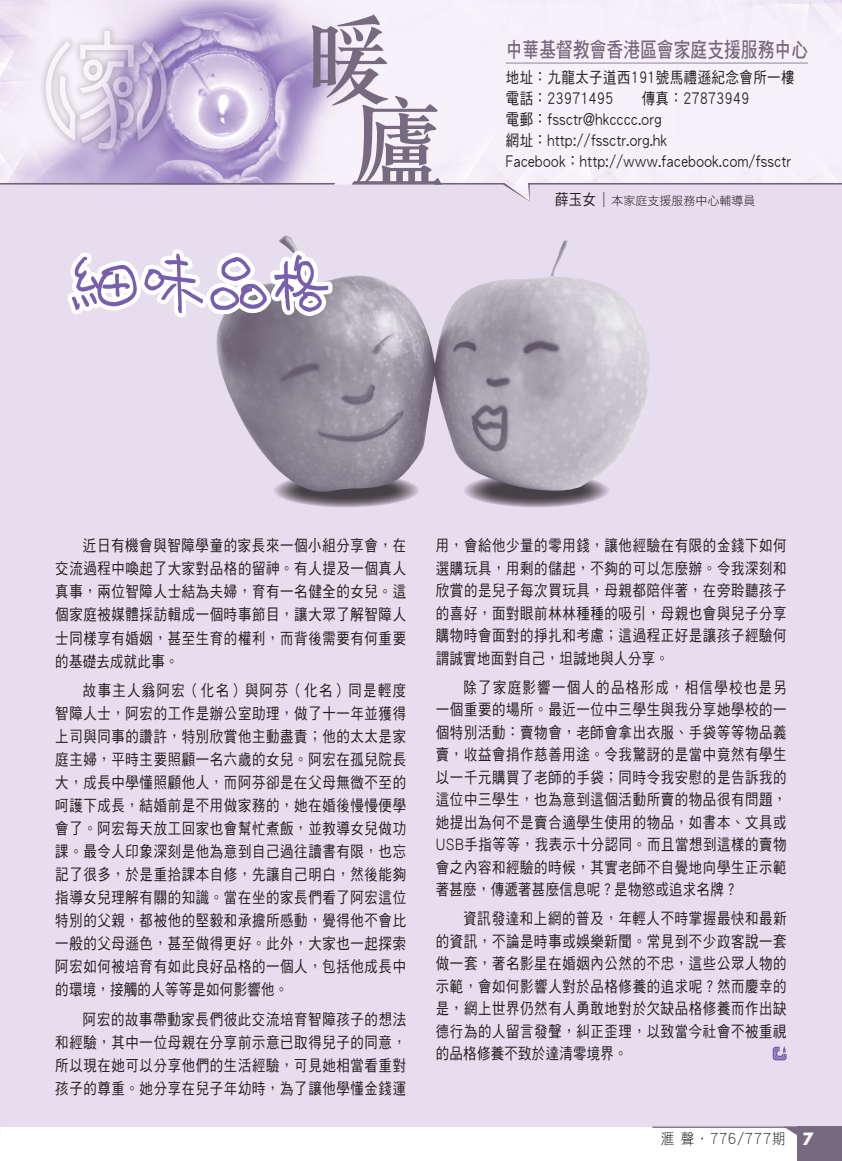
<style>
.page{position:relative;width:842px;height:1161px;background:#fff}
.page>*{position:absolute;margin:0;border:0;box-sizing:border-box;transform-origin:0 0}
.暖廬機構{font:21px "DF Hei HK W7";color:#766980;scale:.8 1}
.body_txt_10_15{font:15.75px/23.1px "DF Hei HK W5";letter-spacing:.05em;color:#231f20;text-align:justify;scale:.85 1}
.body_txt_11_16{font:15.75px "DF Hei HK W5";letter-spacing:.04em;color:#231f20;scale:.85 1}
.t1{font:15px "DF Hei HK W3";letter-spacing:.075em;color:#231f20;scale:.9 1}
.icon_author{font:12px "DF Hei HK W3";color:#231f20}
.s1{font-family:"DF Hei HK W5";font-size:15.75px}
.s2{font-size:15px}
.s3{font-family:"Helvetica";font-weight:300}
.s4{font-family:"Futura";font-weight:700;font-size:16.5px;color:#fff}
</style>
<div class="page">
<div style="left:0;top:152px;width:842px;height:981px;background:#e6ddee"></div>
<svg style="left:273px;top:473px;width:146px;height:34px;background:#766f78"></svg>
<svg style="left:463px;top:473px;width:147px;height:34px;background:#767079"></svg>
<img style="left:225px;top:240px;width:425px;height:253px">
<svg style="left:68px;top:235px;width:269px;height:149px"></svg>
<svg style="left:72px;top:254px;width:256px;height:59px"></svg>
<svg style="left:773px;top:1046px;width:14px;height:14px"></svg>
<svg style="left:0;top:1126px;width:842px;height:35px"></svg>
<hr style="left:652px;top:1126px;width:165px;height:2px;background:#766980">
<svg style="left:0;top:14px;width:842px;height:187px"></svg>
<hr style="left:506px;top:63px;width:302px;height:1px;background:#938b9e">
<p class="暖廬機構" style="left:506px;top:38px;width:379px">中華基督教會香港區會家庭支援服務中心</p>
<p class="body_txt_11_16" style="left:506px;top:68px;width:341px">地址：九龍太子道西191號馬禮遜紀念會所一樓</p>
<p class="body_txt_11_16" style="left:506px;top:89px;width:288px">電話：23971495　　傳真：27873949</p>
<p class="body_txt_11_16" style="left:506px;top:110px;width:185px">電郵：fssctr@hkcccc.org</p>
<p class="body_txt_11_16" style="left:506px;top:131px;width:191px">網址：http://fssctr.org.hk</p>
<p class="body_txt_11_16" style="left:506px;top:152px;width:337px">Facebook：http://www.facebook.com/fssctr</p>
<p class="icon_author" style="left:555px;top:195px;width:202px"><span class="s1">薛玉女</span><span class="s2">︱</span>本家庭支援服務中心輔導員</p>
<p class="body_txt_10_15" style="left:55px;top:534px;width:414px;text-indent:28px">近日有機會與智障學童的家長來一個小組分享會，在交流過程中喚起了大家對品格的留神。有人提及一個真人真事，兩位智障人士結為夫婦，育有一名健全的女兒。這個家庭被媒體採訪輯成一個時事節目，讓大眾了解智障人士同樣享有婚姻，甚至生育的權利，而背後需要有何重要的基礎去成就此事。</p>
<p class="body_txt_10_15" style="left:55px;top:678px;width:414px;text-indent:28px">故事主人翁阿宏（化名）與阿芬（化名）同是輕度智障人士，阿宏的工作是辦公室助理，做了十一年並獲得上司與同事的讚許，特別欣賞他主動盡責；他的太太是家庭主婦，平時主要照顧一名六歲的女兒。阿宏在孤兒院長大，成長中學懂照顧他人，而阿芬卻是在父母無微不至的呵護下成長，結婚前是不用做家務的，她在婚後慢慢便學會了。阿宏每天放工回家也會幫忙煮飯，並教導女兒做功課。最令人印象深刻是他為意到自己過往讀書有限，也忘記了很多，於是重拾課本自修，先讓自己明白，然後能夠指導女兒理解有關的知識。當在坐的家長們看了阿宏這位特別的父親，都被他的堅毅和承擔所感動，覺得他不會比一般的父母遜色，甚至做得更好。此外，大家也一起探索阿宏如何被培育有如此良好品格的一個人，包括他成長中的環境，接觸的人等等是如何影響他。</p>
<p class="body_txt_10_15" style="left:55px;top:1007px;width:414px;text-indent:28px">阿宏的故事帶動家長們彼此交流培育智障孩子的想法和經驗，其中一位母親在分享前示意已取得兒子的同意，所以現在她可以分享他們的生活經驗，可見她相當看重對孩子的尊重。她分享在兒子年幼時，為了讓他學懂金錢運</p>
<p class="body_txt_10_15" style="left:436px;top:534px;width:414px;line-height:22.5px">用，會給他少量的零用錢，讓他經驗在有限的金錢下如何選購玩具，用剩的儲起，不夠的可以怎麼辦。令我深刻和欣賞的是兒子每次買玩具，母親都陪伴著，在旁聆聽孩子的喜好，面對眼前林林種種的吸引，母親也會與兒子分享購物時會面對的掙扎和考慮；這過程正好是讓孩子經驗何謂誠實地面對自己，坦誠地與人分享。</p>
<p class="body_txt_10_15" style="left:436px;top:676px;width:414px;line-height:22.5px;text-indent:28px">除了家庭影響一個人的品格形成，相信學校也是另一個重要的場所。最近一位中三學生與我分享她學校的一個特別活動：賣物會，老師會拿出衣服、手袋等等物品義賣，收益會捐作慈善用途。令我驚訝的是當中竟然有學生以一千元購買了老師的手袋；同時令我安慰的是告訴我的這位中三學生，也為意到這個活動所賣的物品很有問題，她提出為何不是賣合適學生使用的物品，如書本、文具或<span class="s3">USB</span>手指等等，我表示十分認同。而且當想到這樣的賣物會之內容和經驗的時候，其實老師不自覺地向學生正示範著甚麼，傳遞著甚麼信息呢？是物慾或追求名牌？</p>
<p class="body_txt_10_15" style="left:436px;top:907px;width:414px;line-height:22.5px;text-indent:28px">資訊發達和上網的普及，年輕人不時掌握最快和最新的資訊，不論是時事或娛樂新聞。常見到不少政客說一套做一套，著名影星在婚姻內公然的不忠，這些公眾人物的示範，會如何影響人對於品格修養的追求呢？然而慶幸的是，網上世界仍然有人勇敢地對於欠缺品格修養而作出缺德行為的人留言發聲，糾正歪理，以致當今社會不被重視的品格修養不致於達清零境界。</p>
<p class="t1" style="left:661px;top:1131px;width:171px">滙 聲．776/777期 <span class="s4">7</span></p>
</div>
